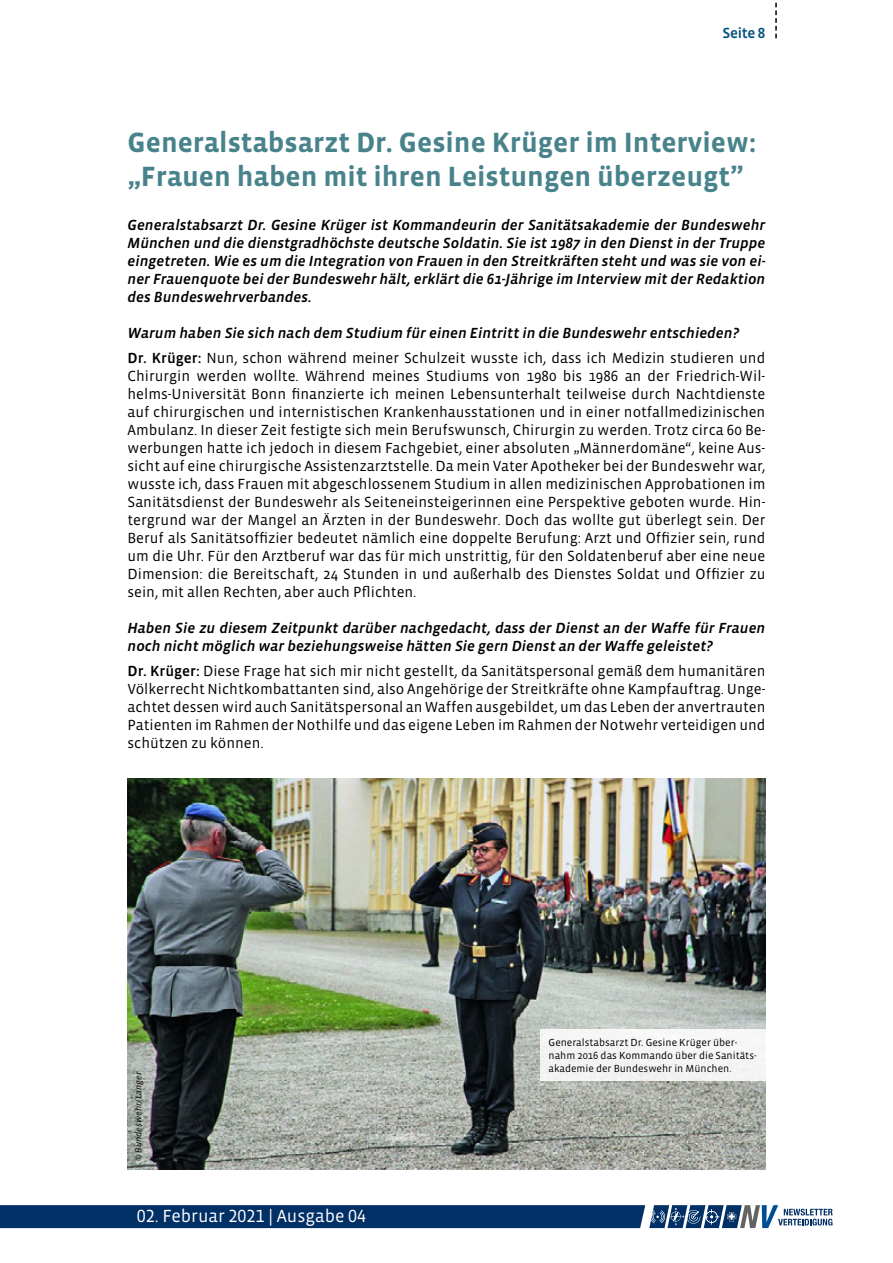
<style>
.page{position:relative;width:893px;height:1263px;background:#fff}
.page>*{position:absolute;margin:0;border:0;box-sizing:border-box;transform-origin:0 0}
.t1{font:700 28.5px/34.2px "Vista Sans OTCE";color:#48838b}
.t2{font:18px "Vista Sans OTCE";color:#fff}
.t3{font:15px/18px "Vista Sans OTCE";color:#000;text-align:justify}
.t4{font:italic 500 15px/18px "Vista Sans OTCE";color:#000}
.t5{font:500 15px "Vista Sans OTCE";letter-spacing:-.02em;color:#00507d}
.t6{font:10.5px/12.6px "Vista Sans OTCE";color:#000}
.t7{font:italic 9px "Vista Sans OTCE";color:#000}
.s1{font-style:normal}
.s2{font-weight:400;font-style:normal}
.s3{font-weight:500}
</style>
<div class="page">
<img style="left:128px;top:778px;width:637px;height:391px">
<div style="left:540px;top:1029px;width:225px;height:51px;background:#f4f5f4"></div>
<svg style="left:0;top:1205px;width:833px;height:24px;background:#264e7c"></svg>
<svg style="left:775px;top:2px;width:2px;height:36px"></svg>
<p class="t5" style="left:722px;top:25px;width:44px">Seite 8</p>
<h1 class="t1" style="left:128px;top:125px;width:631px">Generalstabsarzt Dr. Gesine Krüger im Interview: „Frauen haben mit ihren Leistungen überzeugt”</h1>
<p class="t4" style="left:128px;top:215px;width:639px;text-align:justify">Generalstabsarzt Dr. Gesine Krüger ist Kommandeurin der Sanitätsakademie der Bundeswehr München und die dienstgradhöchste deutsche Soldatin. Sie ist 1987 in den Dienst in der Truppe eingetreten. Wie es um die Integration von Frauen in den Streitkräften steht und was sie von ei&shy;ner Frauenquote bei der Bundeswehr hält, erklärt die 61-Jährige im Interview mit der Redaktion des Bundeswehrverbandes.</p>
<p class="t4" style="left:128px;top:320px;width:639px;line-height:25.2px">Warum haben Sie sich nach dem Studium für einen Eintritt in die Bundeswehr entschieden?<br><span class="s1">Dr. Krüger:</span> <span class="s2">Nun, schon während meiner Schulzeit wusste ich, dass ich Medizin studieren und</span></p>
<p class="t3" style="left:128px;top:367px;width:639px">Chirurgin werden wollte. Während meines Studiums von 1980 bis 1986 an der Friedrich-Wil&shy;helms-Universität Bonn finanzierte ich meinen Lebensunterhalt teilweise durch Nachtdienste auf chirurgischen und internistischen Krankenhausstationen und in einer notfallmedizinischen Ambulanz. In dieser Zeit festigte sich mein Berufswunsch, Chirurgin zu werden. Trotz circa 60 Be&shy;werbungen hatte ich jedoch in diesem Fachgebiet, einer absoluten „Männerdomäne“, keine Aus&shy;sicht auf eine chirurgische Assistenzarztstelle. Da mein Vater Apotheker bei der Bundeswehr war, wusste ich, dass Frauen mit abgeschlossenem Studium in allen medizinischen Approbationen im Sanitätsdienst der Bundeswehr als Seiteneinsteigerinnen eine Perspektive geboten wurde. Hin&shy;tergrund war der Mangel an Ärzten in der Bundeswehr. Doch das wollte gut überlegt sein. Der Beruf als Sanitätsoffizier bedeutet nämlich eine doppelte Berufung: Arzt und Offizier sein, rund um die Uhr. Für den Arztberuf war das für mich unstrittig, für den Soldatenberuf aber eine neue Dimension: die Bereitschaft, 24 Stunden in und außerhalb des Dienstes Soldat und Offizier zu sein, mit allen Rechten, aber auch Pflichten.</p>
<p class="t4" style="left:128px;top:619px;width:639px">Haben Sie zu diesem Zeitpunkt darüber nachgedacht, dass der Dienst an der Waffe für Frauen noch nicht möglich war beziehungsweise hätten Sie gern Dienst an der Waffe geleistet?</p>
<p class="t3" style="left:128px;top:662px;width:639px"><span class="s3">Dr. Krüger:</span> Diese Frage hat sich mir nicht gestellt, da Sanitätspersonal gemäß dem humanitären Völkerrecht Nichtkombattanten sind, also Angehörige der Streitkräfte ohne Kampfauftrag. Unge&shy;achtet dessen wird auch Sanitätspersonal an Waffen ausgebildet, um das Leben der anvertrauten Patienten im Rahmen der Nothilfe und das eigene Leben im Rahmen der Notwehr verteidigen und schützen zu können.</p>
<p class="t7" style="left:133px;top:1161px;width:90px;rotate:-90deg">© Bundeswehr/Langer</p>
<p class="t2" style="left:137px;top:1205px;width:231px">02. Februar 2021 | Ausgabe 04</p>
<p class="t6" style="left:549px;top:1036px;width:210px">Generalstabsarzt Dr. Gesine Krüger über&shy;nahm 2016 das Kommando über die Sanitäts&shy;akademie der Bundeswehr in München.</p>
</div>
